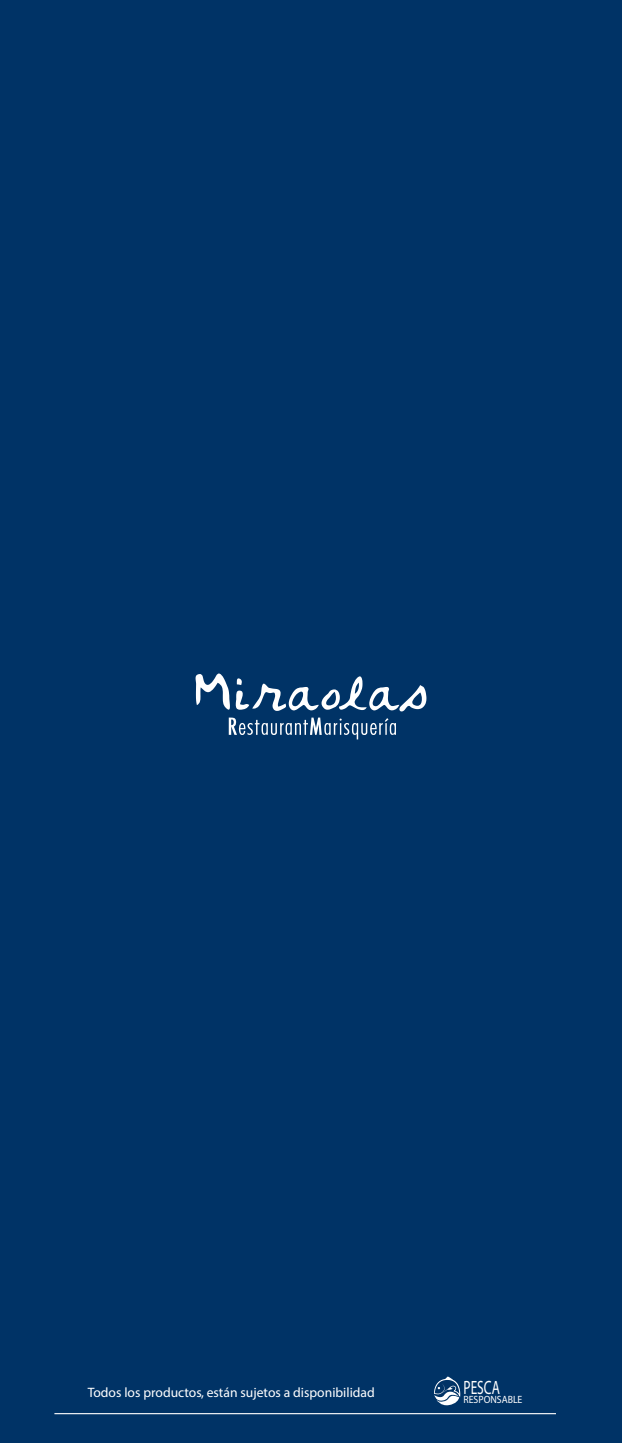
<style>
.page{position:relative;width:622px;height:1443px;background:#fff}
.page>*{position:absolute;margin:0;border:0;box-sizing:border-box;transform-origin:0 0}
.t1{font:19.35px "Myriad Pro";color:#fff;scale:.69 1}
.t2{font:13.65px "Myriad Pro";color:#fff}
.t3{font:10.5px "Myriad Pro";color:#fff;scale:.93 1}
</style>
<div class="page">
<div style="left:0;top:0;width:622px;height:1442px;background:#036"></div>
<svg style="left:229px;top:717px;width:167px;height:22px"></svg>
<svg style="left:195px;top:673px;width:35px;height:36px"></svg>
<svg style="left:236px;top:676px;width:190px;height:35px"></svg>
<svg style="left:434px;top:1376px;width:26px;height:30px"></svg>
<hr style="left:54px;top:1412px;width:502px;height:2px;background:#fff">
<h1 class="t1" style="left:463px;top:1375px;width:54px">PESCA</h1>
<p class="t2" style="left:88px;top:1384px;width:288px">Todos los productos, están sujetos a disponibilidad</p>
<p class="t3" style="left:463px;top:1393px;width:65px">RESPONSABLE</p>
</div>
